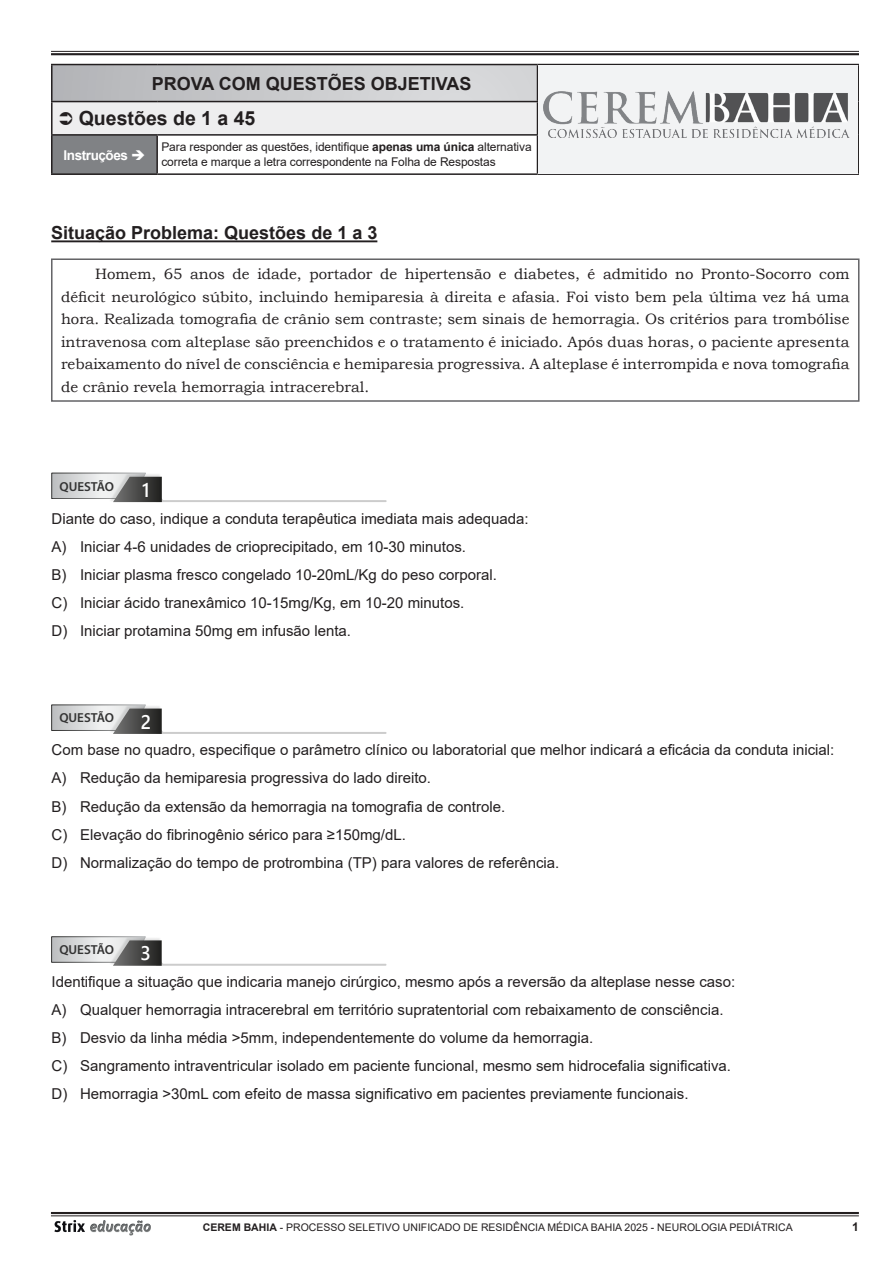
<style>
.page{position:relative;width:893px;height:1263px;background:#fff}
.page>*{position:absolute;margin:0;border:0;box-sizing:border-box;transform-origin:0 0}
.t1{font:600 19.65px "Segoe UI";color:#fff;scale:.96 1}
.TituloProva{font:700 19.5px "Arial";color:#231f20}
.TextoQuestão{font:700 18px "Arial";color:#231f20}
.Resposta{font:15px "Arial";color:#231f20}
.TextoQuestão-2{font:15px/22.5px "Bookman Old Style";color:#231f20;text-align:justify}
.Pergunta{font:15px "Arial";color:#231f20}
.t2{font:700 13.5px "Arial";letter-spacing:-.03em;color:#fff}
.t3{font:600 13.05px "Myriad Pro";color:#333}
.t4{font:12px/15px "Arial";letter-spacing:-.01em;color:#231f20}
.t5{font:700 12px "Arial";color:#231f20}
.t6{font:10.5px "Arial";color:#231f20}
.s1{font-weight:700}
</style>
<div class="page">
<hr style="left:51px;top:1212px;width:808px;height:2px;background:#231f20">
<hr style="left:51px;top:1215px;width:808px;height:1px;background:#231f20">
<hr style="left:51px;top:51px;width:808px;height:1px;background:#231f20">
<hr style="left:51px;top:53px;width:808px;height:2px;background:#231f20">
<svg style="left:55px;top:1220px;width:96px;height:16px"></svg>
<div style="left:52px;top:65px;width:485px;height:37px;background:linear-gradient(to right,#b5b6b9,#dddee0)"></div>
<div style="left:52px;top:102px;width:485px;height:33px;background:#eeeeef"></div>
<div style="left:52px;top:135px;width:105px;height:39px;background:#808285"></div>
<hr style="left:51px;top:64px;width:106px;height:1px;background:#231f20">
<hr style="left:51px;top:65px;width:2px;height:36px;background:#231f20">
<hr style="left:157px;top:64px;width:380px;height:1px;background:#231f20">
<hr style="left:537px;top:64px;width:322px;height:1px;background:#231f20">
<hr style="left:537px;top:65px;width:1px;height:36px;background:#231f20">
<hr style="left:857px;top:65px;width:2px;height:37px;background:#231f20">
<hr style="left:51px;top:101px;width:106px;height:1px;background:#231f20">
<hr style="left:51px;top:102px;width:2px;height:32px;background:#231f20">
<hr style="left:157px;top:101px;width:381px;height:1px;background:#231f20">
<hr style="left:537px;top:102px;width:1px;height:32px;background:#231f20">
<hr style="left:857px;top:102px;width:2px;height:33px;background:#231f20">
<hr style="left:51px;top:134px;width:106px;height:2px;background:#231f20">
<hr style="left:51px;top:136px;width:2px;height:37px;background:#231f20">
<hr style="left:157px;top:134px;width:381px;height:2px;background:#231f20">
<hr style="left:156px;top:136px;width:2px;height:37px;background:#231f20">
<hr style="left:537px;top:136px;width:1px;height:37px;background:#231f20">
<hr style="left:857px;top:135px;width:2px;height:38px;background:#231f20">
<hr style="left:51px;top:173px;width:106px;height:2px;background:#231f20">
<hr style="left:157px;top:173px;width:380px;height:2px;background:#231f20">
<hr style="left:537px;top:173px;width:322px;height:2px;background:#231f20">
<div style="left:538px;top:65px;width:319px;height:108px;background:#f2f3f4"></div>
<img style="left:543px;top:91px;width:307px;height:47px">
<div style="left:51px;top:258px;width:808px;height:144px;border:2px solid #636366"></div>
<svg style="left:52px;top:473px;width:335px;height:29px"></svg>
<img style="left:107px;top:704px;width:39px;height:1px">
<svg style="left:51px;top:705px;width:336px;height:29px"></svg>
<svg style="left:51px;top:936px;width:335px;height:30px"></svg>
<hr style="left:51px;top:240px;width:326px;height:2px;background:#231f20">
<p class="TextoQuestão" style="left:152px;top:71px;width:321px">PROVA COM QUESTÕES OBJETIVAS</p>
<p class="TituloProva" style="left:79px;top:105px;width:178px">Questões de 1 a 45</p>
<p class="t2" style="left:63px;top:145px;width:83px">Instruções ➔</p>
<p class="t4" style="left:161px;top:140px;width:372px">Para responder as questões, identifique <span class="s1">apenas uma única</span> alternativa correta e marque a letra correspondente na Folha de Respostas</p>
<p class="TextoQuestão" style="left:51px;top:220px;width:328px">Situação Problema: Questões de 1 a 3</p>
<p class="TextoQuestão-2" style="left:61px;top:263px;width:790px;text-indent:34px">Homem, 65 anos de idade, portador de hipertensão e diabetes, é admitido no Pronto-Socorro com déficit neurológico súbito, incluindo hemiparesia à direita e afasia. Foi visto bem pela última vez há uma hora. Realizada tomografia de crânio sem contraste; sem sinais de hemorragia. Os critérios para trombólise intravenosa com alteplase são preenchidos e o tratamento é iniciado. Após duas horas, o paciente apresenta rebaixamento do nível de consciência e hemiparesia progressiva. A alteplase é interrompida e nova tomografia de crânio revela hemorragia intracerebral.</p>
<p class="t3" style="left:59px;top:478px;width:56px">QUESTÃO</p>
<p class="t1" style="left:142px;top:471px;width:9px">1</p>
<p class="Pergunta" style="left:52px;top:508px;width:478px">Diante do caso, indique a conduta terapêutica imediata mais adequada:</p>
<p class="Resposta" style="left:52px;top:536px;width:416px">A) Iniciar 4-6 unidades de crioprecipitado, em 10-30 minutos.</p>
<p class="Resposta" style="left:52px;top:564px;width:447px">B) Iniciar plasma fresco congelado 10-20mL/Kg do peso corporal.</p>
<p class="Resposta" style="left:52px;top:592px;width:414px">C) Iniciar ácido tranexâmico 10-15mg/Kg, em 10-20 minutos.</p>
<p class="Resposta" style="left:52px;top:620px;width:301px">D) Iniciar protamina 50mg em infusão lenta.</p>
<p class="t3" style="left:59px;top:710px;width:56px">QUESTÃO</p>
<p class="t1" style="left:141px;top:703px;width:12px">2</p>
<p class="Pergunta" style="left:52px;top:740px;width:784px">Com base no quadro, especifique o parâmetro clínico ou laboratorial que melhor indicará a eficácia da conduta inicial:</p>
<p class="Resposta" style="left:52px;top:768px;width:381px">A) Redução da hemiparesia progressiva do lado direito.</p>
<p class="Resposta" style="left:52px;top:796px;width:455px">B) Redução da extensão da hemorragia na tomografia de controle.</p>
<p class="Resposta" style="left:52px;top:824px;width:356px">C) Elevação do fibrinogênio sérico para ≥150mg/dL.</p>
<p class="Resposta" style="left:52px;top:852px;width:509px">D) Normalização do tempo de protrombina (TP) para valores de referência.</p>
<p class="t3" style="left:59px;top:941px;width:56px">QUESTÃO</p>
<p class="t1" style="left:141px;top:935px;width:12px">3</p>
<p class="Pergunta" style="left:52px;top:972px;width:685px">Identifique a situação que indicaria manejo cirúrgico, mesmo após a reversão da alteplase nesse caso:</p>
<p class="Resposta" style="left:52px;top:1000px;width:674px">A) Qualquer hemorragia intracerebral em território supratentorial com rebaixamento de consciência.</p>
<p class="Resposta" style="left:52px;top:1028px;width:543px">B) Desvio da linha média &gt;5mm, independentemente do volume da hemorragia.</p>
<p class="Resposta" style="left:52px;top:1056px;width:681px">C) Sangramento intraventricular isolado em paciente funcional, mesmo sem hidrocefalia significativa.</p>
<p class="Resposta" style="left:52px;top:1084px;width:638px">D) Hemorragia &gt;30mL com efeito de massa significativo em pacientes previamente funcionais.</p>
<p class="t6" style="left:203px;top:1220px;width:591px"><span class="s1">CEREM BAHIA</span> - PROCESSO SELETIVO UNIFICADO DE RESIDÊNCIA MÉDICA BAHIA 2025 - NEUROLOGIA PEDIÁTRICA</p>
<p class="t5" style="left:852px;top:1218px;width:8px">1</p>
</div>
